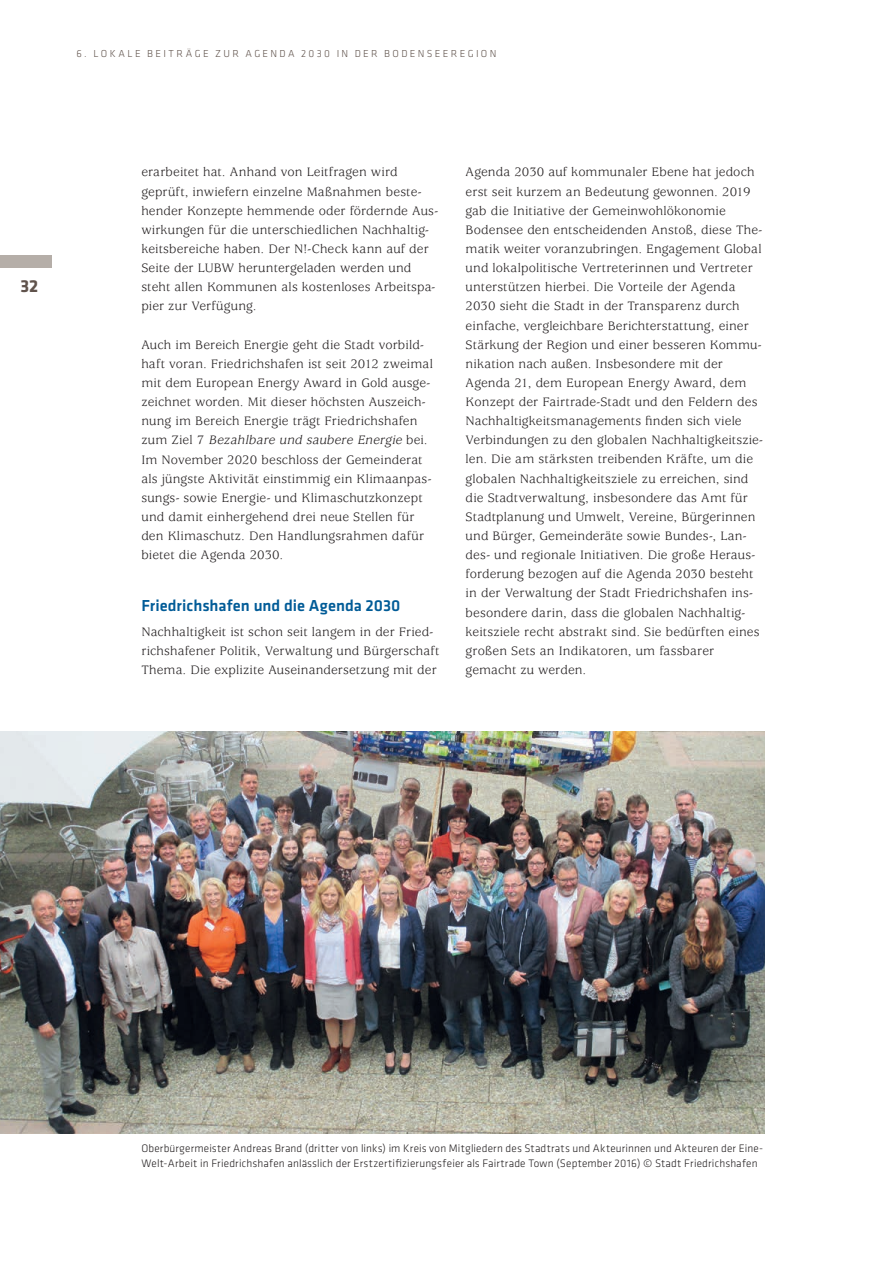
<style>
.page{position:relative;width:893px;height:1263px;background:#fff}
.page>*{position:absolute;margin:0;border:0;box-sizing:border-box;transform-origin:0 0}
.t1{font:700 18px "Klavika";color:#60534c}
.t2{font:500 16.5px "Klavika";color:#005b97}
.t3{font:13.5px/19.2px "Usherwood Std";letter-spacing:.005em;color:#231f20}
.t4{font:300 11.25px/15px "Klavika";letter-spacing:.015em;color:#231f20}
.t5{font:300 10.5px "Klavika";letter-spacing:.22em;color:#60534c}
.s1{font-style:italic}
</style>
<div class="page">
<div style="left:0;top:255px;width:51px;height:13px;background:#b5aea8"></div>
<img style="left:0;top:731px;width:764px;height:402px">
<p class="t5" style="left:77px;top:48px;width:421px">6. LOKALE BEITRÄGE ZUR AGENDA 2030 IN DER BODENSEEREGION</p>
<h1 class="t1" style="left:20px;top:276px;width:19px">32</h1>
<p class="t3" style="left:141px;top:163px;width:298px">erarbeitet hat. Anhand von Leitfragen wird geprüft, inwiefern einzelne Maßnahmen beste&shy;hender Konzepte hemmende oder fördernde Aus&shy;wirkungen für die unterschiedlichen Nachhaltig&shy;keitsbereiche haben. Der N!-Check kann auf der Seite der LUBW heruntergeladen werden und steht allen Kommunen als kostenloses Arbeitspa&shy;pier zur Verfügung.</p>
<p class="t3" style="left:141px;top:335px;width:293px">Auch im Bereich Energie geht die Stadt vorbild&shy;haft voran. Friedrichshafen ist seit 2012 zweimal mit dem European Energy Award in Gold ausge&shy;zeichnet worden. Mit dieser höchsten Auszeich&shy;nung im Bereich Energie trägt Friedrichshafen<br>z u m Z i e l 7 <span class="s1">Bezahlbare und saubere Energie</span> b e i .<br>Im November 2020 beschloss der Gemeinderat als jüngste Aktivität einstimmig ein Klimaanpas&shy;sungs- sowie Energie- und Klimaschutzkonzept und damit einhergehend drei neue Stellen für den Klimaschutz. Den Handlungsrahmen dafür bietet die Agenda 2030.</p>
<p class="t2" style="left:141px;top:596px;width:261px">Friedrichshafen und die Agenda 2030</p>
<p class="t3" style="left:141px;top:622px;width:300px">Nachhaltigkeit ist schon seit langem in der Fried&shy;richshafener Politik, Verwaltung und Bürgerschaft<br>Thema. Die explizite Auseinandersetzung mit der</p>
<p class="t3" style="left:466px;top:163px;width:299px">Agenda 2030 auf kommunaler Ebene hat jedoch erst seit kurzem an Bedeutung gewonnen. 2019 gab die Initiative der Gemeinwohlökonomie Bodensee den entscheidenden Anstoß, diese The&shy;matik weiter voranzubringen. Engagement Global und lokalpolitische Vertreterinnen und Vertreter unterstützen hierbei. Die Vorteile der Agenda 2030 sieht die Stadt in der Transparenz durch einfache, vergleichbare Berichterstattung, einer Stärkung der Region und einer besseren Kommu&shy;nikation nach außen. Insbesondere mit der Agenda 21, dem European Energy Award, dem Konzept der Fairtrade-Stadt und den Feldern des Nachhaltigkeitsmanagements fnden sich viele Verbindungen zu den globalen Nachhaltigkeitszie&shy;len. Die am stärksten treibenden Kräfte, um die globalen Nachhaltigkeitsziele zu erreichen, sind die Stadtverwaltung, insbesondere das Amt für Stadtplanung und Umwelt, Vereine, Bürgerinnen und Bürger, Gemeinderäte sowie Bundes-, Lan&shy;des- und regionale Initiativen. Die große Heraus&shy;forderung bezogen auf die Agenda 2030 besteht in der Verwaltung der Stadt Friedrichshafen ins&shy;besondere darin, dass die globalen Nachhaltig&shy;keitsziele recht abstrakt sind. Sie bedürften eines großen Sets an Indikatoren, um fassbarer gemacht zu werden.</p>
<p class="t4" style="left:141px;top:1141px;width:623px">Oberbürgermeister Andreas Brand (dritter von links) im Kreis von Mitgliedern des Stadtrats und Akteurinnen und Akteuren der Eine-<br>Welt-Arbeit in Friedrichshafen anlässlich der Erstzertifzierungsfeier als Fairtrade Town (September 2016) © Stadt Friedrichshafen</p>
</div>
